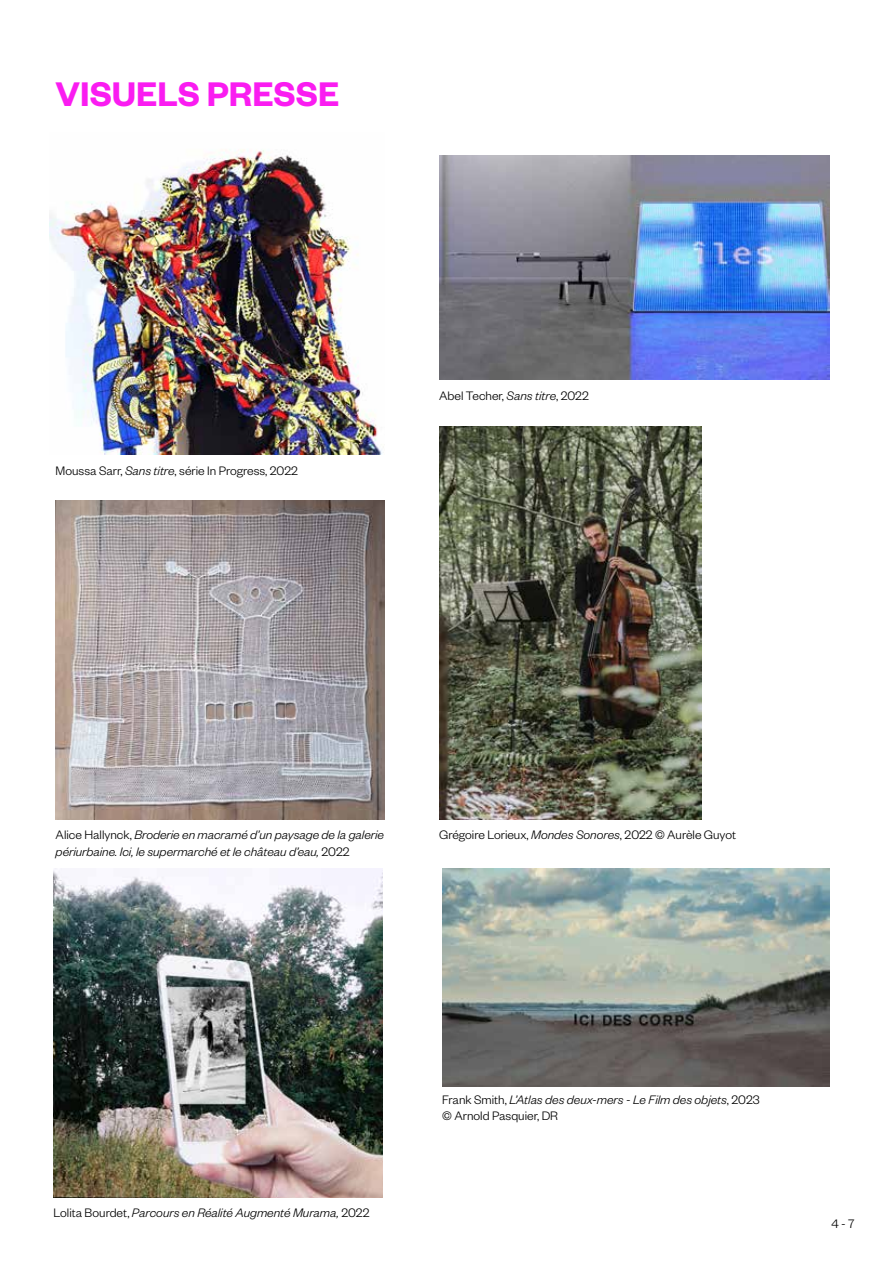
<style>
.page{position:relative;width:893px;height:1263px;background:#fff}
.page>*{position:absolute;margin:0;border:0;box-sizing:border-box;transform-origin:0 0}
.t1{font:600 37.5px "Founders Grotesk";color:#fa1cf1}
.t2{font:300 13.5px/16.2px "Founders Grotesk";color:#000}
.t3{font:italic 300 13.5px/16.2px "Founders Grotesk";color:#000}
.s1{font-style:italic}
.s2{font-style:normal}
</style>
<div class="page">
<img style="left:50px;top:149px;width:332px;height:305px">
<img style="left:439px;top:155px;width:390px;height:225px">
<img style="left:56px;top:500px;width:329px;height:320px">
<img style="left:439px;top:426px;width:263px;height:394px">
<img style="left:53px;top:869px;width:330px;height:329px">
<img style="left:442px;top:869px;width:387px;height:217px">
<h1 class="t1" style="left:56px;top:71px;width:285px">VISUELS PRESSE</h1>
<p class="t2" style="left:56px;top:462px;width:244px">Moussa Sarr, <span class="s1">Sans titre</span>, série In Progress, 2022</p>
<p class="t2" style="left:439px;top:387px;width:151px">Abel Techer, <span class="s1">Sans titre</span>, 2022</p>
<p class="t3" style="left:56px;top:826px;width:330px"><span class="s2">Alice Hallynck,</span> Broderie en macramé d’un paysage de la galerie périurbaine. Ici, le supermarché et le château d’eau, <span class="s2">2022</span></p>
<p class="t2" style="left:439px;top:826px;width:298px">Grégoire Lorieux, <span class="s1">Mondes Sonores</span>, 2022 © Aurèle Guyot</p>
<p class="t3" style="left:53px;top:1204px;width:317px"><span class="s2">Lolita Bourdet,</span> Parcours en Réalité Augmenté Murama, <span class="s2">2022</span></p>
<p class="t2" style="left:442px;top:1090px;width:319px">Frank Smith, <span class="s1">L’Atlas des deux-mers</span> - <span class="s1">Le Film des objets</span>, 2023 © Arnold Pasquier, DR</p>
<p class="t2" style="left:832px;top:1214px;width:25px">4 - 7</p>
</div>
